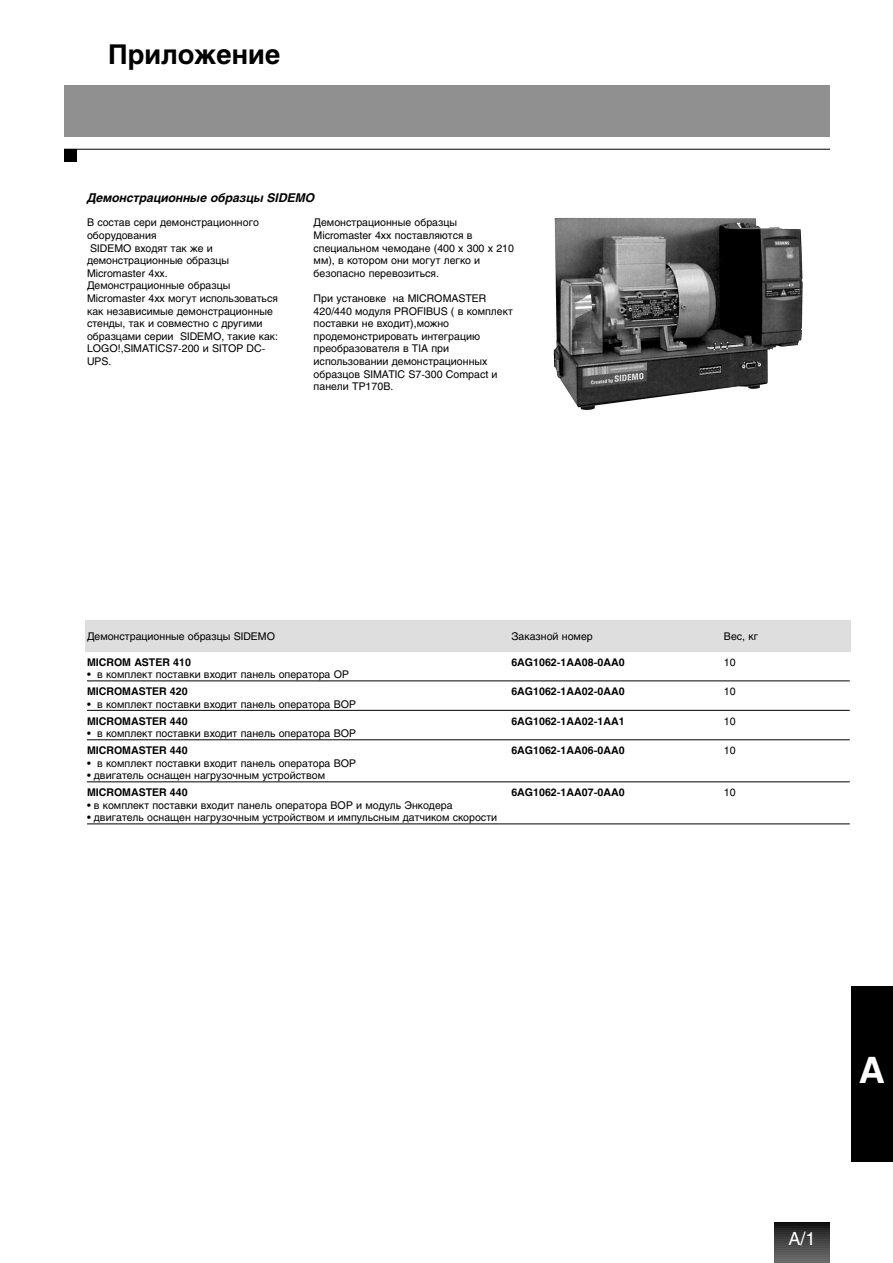
<style>
.page{position:relative;width:893px;height:1263px;background:#fff}
.page>*{position:absolute;margin:0;border:0;box-sizing:border-box;transform-origin:0 0}
.t1{font:700 36px "Helios";color:#fff}
.t2{font:700 27px "Helios";color:#000}
.t3{font:18px "Helios";color:#fff}
.t4{font:italic 700 12px "Helios";color:#000}
.t5{font:10.5px/12.6px "Helios";color:#000}
.t6{font:700 10.5px "Helios";color:#000}
</style>
<div class="page">
<div style="left:277px;top:85px;width:553px;height:51px;background:#909090"></div>
<hr style="left:64px;top:149px;width:766px;height:1px;background:#000">
<div style="left:64px;top:149px;width:13px;height:13px;background:#000"></div>
<hr style="left:774px;top:1262px;width:55px;height:1px;background:#6a6a6a">
<hr style="left:774px;top:1261px;width:55px;height:1px;background:#686868">
<hr style="left:774px;top:1260px;width:55px;height:1px;background:#666">
<hr style="left:774px;top:1259px;width:55px;height:1px;background:#656565">
<hr style="left:774px;top:1258px;width:55px;height:1px;background:#636363">
<hr style="left:774px;top:1257px;width:55px;height:1px;background:#616161">
<hr style="left:774px;top:1256px;width:55px;height:1px;background:#5f5f5f">
<hr style="left:774px;top:1255px;width:55px;height:1px;background:#5e5e5e">
<hr style="left:774px;top:1254px;width:55px;height:1px;background:#5c5c5c">
<hr style="left:774px;top:1253px;width:55px;height:1px;background:#5a5a5a">
<hr style="left:774px;top:1252px;width:55px;height:1px;background:#585858">
<hr style="left:774px;top:1251px;width:55px;height:1px;background:#555">
<hr style="left:774px;top:1250px;width:55px;height:1px;background:#545454">
<hr style="left:774px;top:1249px;width:55px;height:1px;background:#515151">
<hr style="left:774px;top:1248px;width:55px;height:1px;background:#505050">
<hr style="left:774px;top:1247px;width:55px;height:1px;background:#4d4d4d">
<hr style="left:774px;top:1246px;width:55px;height:1px;background:#4c4c4c">
<hr style="left:774px;top:1245px;width:55px;height:1px;background:#494949">
<hr style="left:774px;top:1244px;width:55px;height:1px;background:#484848">
<hr style="left:774px;top:1243px;width:55px;height:1px;background:#454545">
<hr style="left:774px;top:1242px;width:55px;height:1px;background:#444">
<hr style="left:774px;top:1241px;width:55px;height:1px;background:#414141">
<hr style="left:774px;top:1240px;width:55px;height:1px;background:#3e3e3e">
<hr style="left:774px;top:1239px;width:55px;height:1px;background:#3c3c3c">
<hr style="left:774px;top:1238px;width:55px;height:1px;background:#3b3b3b">
<hr style="left:774px;top:1237px;width:55px;height:1px;background:#383838">
<hr style="left:774px;top:1236px;width:55px;height:1px;background:#343434">
<hr style="left:774px;top:1235px;width:55px;height:1px;background:#323232">
<hr style="left:774px;top:1234px;width:55px;height:1px;background:#2f2f2f">
<hr style="left:774px;top:1233px;width:55px;height:1px;background:#2d2d2d">
<hr style="left:774px;top:1232px;width:55px;height:1px;background:#2a2a2a">
<hr style="left:774px;top:1231px;width:55px;height:1px;background:#282828">
<hr style="left:774px;top:1230px;width:55px;height:1px;background:#262626">
<hr style="left:774px;top:1229px;width:55px;height:1px;background:#202020">
<hr style="left:774px;top:1228px;width:55px;height:1px;background:#1d1d1d">
<hr style="left:774px;top:1227px;width:55px;height:1px;background:#181818">
<hr style="left:774px;top:1226px;width:55px;height:1px;background:#161616">
<hr style="left:774px;top:1225px;width:55px;height:1px;background:#101010">
<hr style="left:774px;top:1224px;width:55px;height:1px;background:#101010">
<hr style="left:774px;top:1223px;width:55px;height:1px;background:#0a0a0a">
<hr style="left:774px;top:1222px;width:55px;height:1px;background:#060606">
<div style="left:64px;top:85px;width:553px;height:51px;background:#909090"></div>
<div style="left:85px;top:620px;width:766px;height:32px;background:#dedede"></div>
<hr style="left:87px;top:681px;width:762px;height:1px;background:#000">
<hr style="left:87px;top:710px;width:762px;height:1px;background:#000">
<hr style="left:87px;top:739px;width:762px;height:1px;background:#000">
<hr style="left:87px;top:781px;width:762px;height:1px;background:#000">
<hr style="left:87px;top:824px;width:762px;height:1px;background:#000">
<img style="left:553px;top:217px;width:250px;height:193px">
<div style="left:851px;top:986px;width:41px;height:176px;background:#000"></div>
<h2 class="t2" style="left:108px;top:44px;width:174px">Приложение</h2>
<p class="t4" style="left:87px;top:193px;width:229px">Демонстрационные образцы SIDEMO</p>
<p class="t5" style="left:87px;top:217px;width:173px">В состав сери демонстрационного</p>
<p class="t5" style="left:87px;top:230px;width:71px">оборудования</p>
<p class="t5" style="left:90px;top:242px;width:124px">SIDEMO входят так же и</p>
<p class="t5" style="left:87px;top:255px;width:143px">демонстрационные образцы</p>
<p class="t5" style="left:87px;top:268px;width:82px">Micromaster 4xx.</p>
<p class="t5" style="left:87px;top:280px;width:145px">Демонстрационные образцы</p>
<p class="t5" style="left:87px;top:293px;width:192px">Micromaster 4xx могут использоваться</p>
<p class="t5" style="left:87px;top:305px;width:187px">как независимые демонстрационные</p>
<p class="t5" style="left:87px;top:318px;width:177px">стенды, так и совместно с другими</p>
<p class="t5" style="left:87px;top:331px;width:193px">образцами серии SIDEMO, такие как:</p>
<p class="t5" style="left:87px;top:343px;width:180px">LOGO!,SIMATICS7-200 и SITOP DC-</p>
<p class="t5" style="left:87px;top:356px;width:26px">UPS.</p>
<p class="t5" style="left:313px;top:217px;width:202px">Демонстрационные образцы<br>Micromaster 4xx поставляются в специальном чемодане (400 x 300 x 210 мм), в котором они могут легко и безопасно перевозиться.</p>
<p class="t5" style="left:313px;top:293px;width:201px">При установке на MICROMASTER<br>420/440 модуля PROFIBUS ( в комплект поставки не входит),можно продемонстрировать интеграцию преобразователя в TIA при использовании демонстрационных образцов SIMATIC S7-300 Compact и панели TP170B.</p>
<p class="t5" style="left:87px;top:631px;width:189px">Демонстрационные образцы SIDEMO</p>
<p class="t5" style="left:511px;top:631px;width:83px">Заказной номер</p>
<p class="t5" style="left:724px;top:631px;width:36px">Вес, кг</p>
<p class="t6" style="left:87px;top:658px;width:105px">MICROM ASTER 410</p>
<p class="t6" style="left:511px;top:658px;width:115px">6AG1062-1AA08-0AA0</p>
<p class="t5" style="left:724px;top:656px;width:13px">10</p>
<p class="t5" style="left:87px;top:669px;width:263px">• в комплект поставки входит панель оператора OP</p>
<p class="t6" style="left:87px;top:687px;width:102px">MICROMASTER 420</p>
<p class="t6" style="left:511px;top:687px;width:115px">6AG1062-1AA02-0AA0</p>
<p class="t5" style="left:724px;top:686px;width:13px">10</p>
<p class="t5" style="left:87px;top:698px;width:271px">• в комплект поставки входит панель оператора ВOP</p>
<p class="t6" style="left:87px;top:717px;width:102px">MICROMASTER 440</p>
<p class="t6" style="left:511px;top:717px;width:115px">6AG1062-1AA02-1AA1</p>
<p class="t5" style="left:724px;top:715px;width:13px">10</p>
<p class="t5" style="left:87px;top:728px;width:271px">• в комплект поставки входит панель оператора ВOP</p>
<p class="t6" style="left:87px;top:746px;width:102px">MICROMASTER 440</p>
<p class="t6" style="left:511px;top:746px;width:115px">6AG1062-1AA06-0AA0</p>
<p class="t5" style="left:724px;top:745px;width:13px">10</p>
<p class="t5" style="left:87px;top:757px;width:271px">• в комплект поставки входит панель оператора ВOP</p>
<p class="t5" style="left:87px;top:770px;width:240px">• двигатель оснащен нагрузочным устройством</p>
<p class="t6" style="left:87px;top:788px;width:102px">MICROMASTER 440</p>
<p class="t6" style="left:511px;top:788px;width:115px">6AG1062-1AA07-0AA0</p>
<p class="t5" style="left:724px;top:787px;width:13px">10</p>
<p class="t5" style="left:87px;top:799px;width:367px">• в комплект поставки входит панель оператора ВOP и модуль Энкодера</p>
<p class="t5" style="left:87px;top:812px;width:412px">• двигатель оснащен нагрузочным устройством и импульсным датчиком скорости</p>
<h1 class="t1" style="left:858px;top:1057px;width:28px">A</h1>
<h3 class="t3" style="left:788px;top:1232px;width:29px">A/1</h3>
</div>
